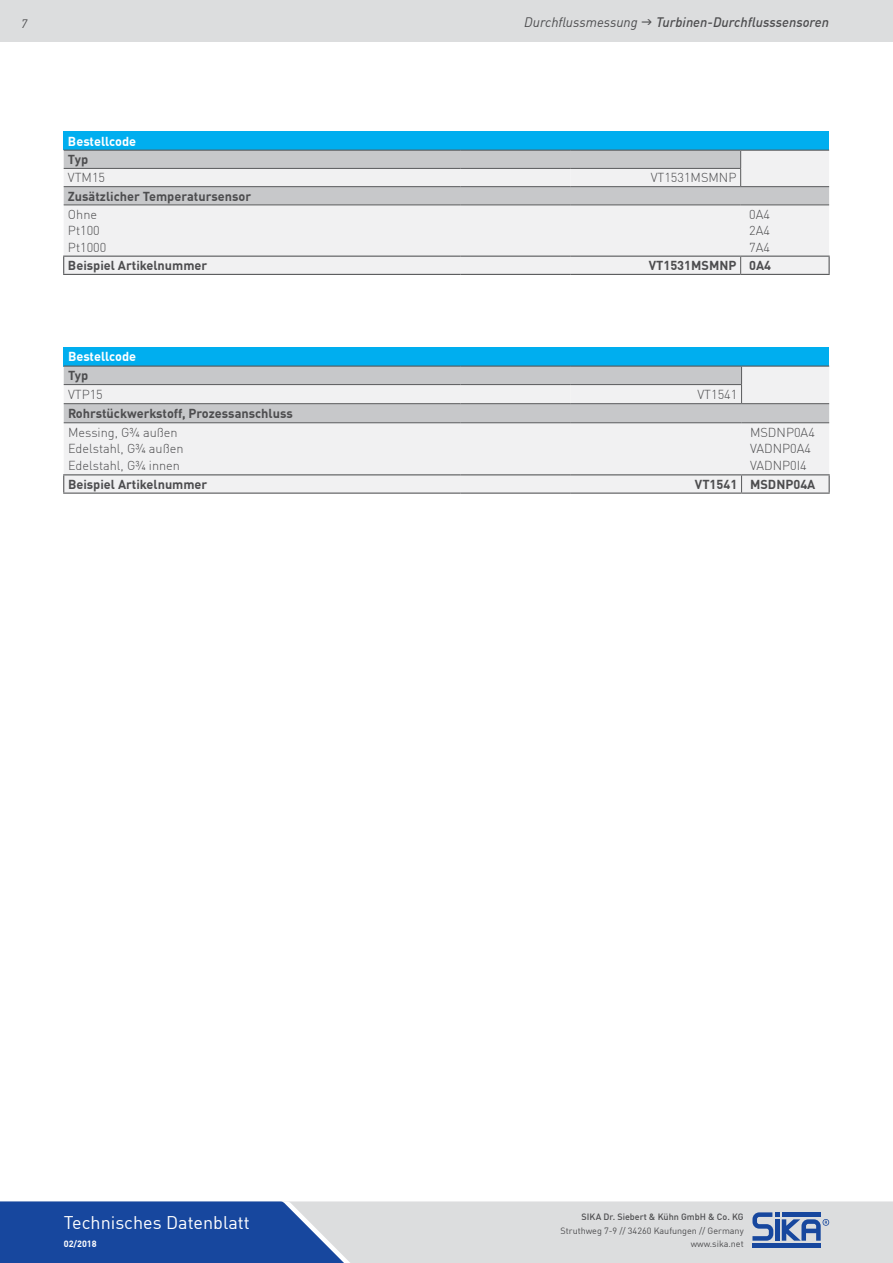
<style>
.page{position:relative;width:893px;height:1263px;background:#fff}
.page>*{position:absolute;margin:0;border:0;box-sizing:border-box;transform-origin:0 0}
.t1{font:18px "DIN Offc";color:#fff}
.t2{font:italic 500 13.5px "DIN Offc";color:#4d4d4f}
.t3{font:italic 13.5px "DIN Offc";color:#4d4d4f}
.t4{font:700 12.75px "DIN Offc";color:#4d4d4f}
.t5{font:300 12.75px/16.5px "DIN Offc";color:#4d4d4f}
.t6{font:700 12.75px "DIN Offc";color:#fff}
.t7{font:italic 12px "DIN Offc";color:#4d4d4f}
.t8{font:9px/13.5px "DIN Offc";color:#4d4d4f;text-align:right}
.t9{font:500 9px "DIN Offc";color:#4d4d4f}
.t10{font:700 9px "DIN Offc";color:#fff}
</style>
<div class="page">
<div style="left:0;top:0;width:893px;height:42px;background:#dcddde"></div>
<div style="left:373px;top:1201px;width:520px;height:62px;background:#dcddde"></div>
<svg style="left:0;top:1201px;width:373px;height:62px;background:#3860a9"></svg>
<hr style="left:752px;top:1243px;width:69px;height:4px;background:#17479e">
<svg style="left:752px;top:1212px;width:77px;height:29px;background:#768fbd"></svg>
<div style="left:64px;top:132px;width:765px;height:18px;background:#00aeef"></div>
<div style="left:64px;top:206px;width:765px;height:68px;background:#f1f1f2"></div>
<svg style="left:64px;top:150px;width:765px;height:55px"></svg>
<hr style="left:64px;top:205px;width:396px;height:1px;background:#58595b">
<hr style="left:460px;top:205px;width:111px;height:1px;background:#58595b">
<hr style="left:571px;top:205px;width:170px;height:1px;background:#58595b">
<hr style="left:741px;top:205px;width:88px;height:1px;background:#58595b">
<hr style="left:64px;top:168px;width:396px;height:1px;background:#58595b">
<hr style="left:460px;top:168px;width:111px;height:1px;background:#58595b">
<hr style="left:571px;top:168px;width:170px;height:1px;background:#58595b">
<hr style="left:64px;top:186px;width:396px;height:1px;background:#58595b">
<hr style="left:460px;top:186px;width:111px;height:1px;background:#58595b">
<hr style="left:571px;top:186px;width:170px;height:1px;background:#58595b">
<hr style="left:741px;top:186px;width:88px;height:1px;background:#58595b">
<svg style="left:740px;top:257px;width:1px;height:17px"></svg>
<hr style="left:63px;top:256px;width:397px;height:1px;background:#58595b">
<svg style="left:63px;top:257px;width:1px;height:17px"></svg>
<hr style="left:460px;top:256px;width:111px;height:1px;background:#58595b">
<hr style="left:571px;top:256px;width:170px;height:1px;background:#58595b">
<hr style="left:741px;top:256px;width:89px;height:1px;background:#58595b">
<svg style="left:828px;top:257px;width:2px;height:17px"></svg>
<hr style="left:63px;top:274px;width:397px;height:1px;background:#58595b">
<hr style="left:460px;top:274px;width:111px;height:1px;background:#58595b">
<hr style="left:571px;top:274px;width:170px;height:1px;background:#58595b">
<hr style="left:741px;top:274px;width:89px;height:1px;background:#58595b">
<div style="left:64px;top:347px;width:765px;height:19px;background:#00aeef"></div>
<div style="left:64px;top:423px;width:765px;height:70px;background:#f1f1f2"></div>
<hr style="left:64px;top:365px;width:396px;height:2px;background:#58595b">
<hr style="left:460px;top:365px;width:111px;height:2px;background:#58595b">
<hr style="left:571px;top:365px;width:171px;height:2px;background:#58595b">
<hr style="left:742px;top:365px;width:87px;height:2px;background:#58595b">
<svg style="left:64px;top:366px;width:765px;height:56px"></svg>
<hr style="left:64px;top:422px;width:396px;height:1px;background:#58595b">
<hr style="left:460px;top:422px;width:111px;height:1px;background:#58595b">
<hr style="left:571px;top:422px;width:171px;height:1px;background:#58595b">
<hr style="left:742px;top:422px;width:87px;height:1px;background:#58595b">
<hr style="left:64px;top:384px;width:396px;height:1px;background:#58595b">
<hr style="left:460px;top:384px;width:111px;height:1px;background:#58595b">
<hr style="left:571px;top:384px;width:171px;height:1px;background:#58595b">
<hr style="left:64px;top:403px;width:396px;height:1px;background:#58595b">
<hr style="left:460px;top:403px;width:111px;height:1px;background:#58595b">
<hr style="left:571px;top:403px;width:171px;height:1px;background:#58595b">
<hr style="left:742px;top:403px;width:87px;height:1px;background:#58595b">
<svg style="left:741px;top:475px;width:1px;height:18px"></svg>
<hr style="left:63px;top:474px;width:397px;height:1px;background:#58595b">
<svg style="left:63px;top:475px;width:1px;height:18px"></svg>
<hr style="left:460px;top:474px;width:111px;height:1px;background:#58595b">
<hr style="left:571px;top:474px;width:171px;height:1px;background:#58595b">
<hr style="left:742px;top:474px;width:88px;height:1px;background:#58595b">
<svg style="left:829px;top:475px;width:1px;height:18px"></svg>
<hr style="left:63px;top:493px;width:397px;height:1px;background:#58595b">
<hr style="left:460px;top:493px;width:111px;height:1px;background:#58595b">
<hr style="left:571px;top:493px;width:171px;height:1px;background:#58595b">
<hr style="left:742px;top:493px;width:88px;height:1px;background:#58595b">
<p class="t7" style="left:21px;top:16px;width:7px">7</p>
<p class="t3" style="left:524px;top:14px;width:115px">Durchflussmessung</p>
<p class="t2" style="left:656px;top:14px;width:175px">Turbinen-Durchflusssensoren</p>
<p class="t6" style="left:68px;top:133px;width:70px">Bestellcode</p>
<p class="t4" style="left:68px;top:151px;width:22px">Typ</p>
<p class="t5" style="left:68px;top:169px;width:39px">VTM15</p>
<p class="t5" style="left:651px;top:169px;width:87px">VT1531MSMNP</p>
<p class="t4" style="left:68px;top:188px;width:185px">Zusätzlicher Temperatursensor</p>
<p class="t5" style="left:68px;top:206px;width:40px">Ohne<br>Pt100<br>Pt1000</p>
<p class="t5" style="left:749px;top:206px;width:22px;text-align:justify">0A4<br>2A4<br>7A4</p>
<p class="t4" style="left:68px;top:257px;width:141px">Beispiel Artikelnummer</p>
<p class="t4" style="left:649px;top:257px;width:124px">VT1531MSMNP 0A4</p>
<p class="t6" style="left:68px;top:348px;width:70px">Bestellcode</p>
<p class="t4" style="left:68px;top:367px;width:22px">Typ</p>
<p class="t5" style="left:68px;top:386px;width:36px">VTP15</p>
<p class="t5" style="left:697px;top:386px;width:41px">VT1541</p>
<p class="t4" style="left:68px;top:405px;width:226px">Rohrstückwerkstoff, Prozessanschluss</p>
<p class="t5" style="left:68px;top:424px;width:117px">Messing, G¾ außen<br>Edelstahl, G¾ außen<br>Edelstahl, G¾ innen</p>
<p class="t5" style="left:750px;top:424px;width:66px">MSDNP0A4<br>VADNP0A4<br>VADNP0I4</p>
<p class="t4" style="left:68px;top:476px;width:141px">Beispiel Artikelnummer</p>
<p class="t4" style="left:695px;top:476px;width:122px">VT1541 MSDNP04A</p>
<h1 class="t1" style="left:64px;top:1211px;width:188px">Technisches Datenblatt</h1>
<p class="t10" style="left:64px;top:1238px;width:34px">02/2018</p>
<p class="t9" style="left:582px;top:1211px;width:164px">SIKA Dr. Siebert &amp; Kühn GmbH &amp; Co. KG</p>
<p class="t8" style="left:561px;top:1224px;width:185px">Struthweg 7-9 // 34260 Kaufungen // Germany www.sika.net</p>
</div>
